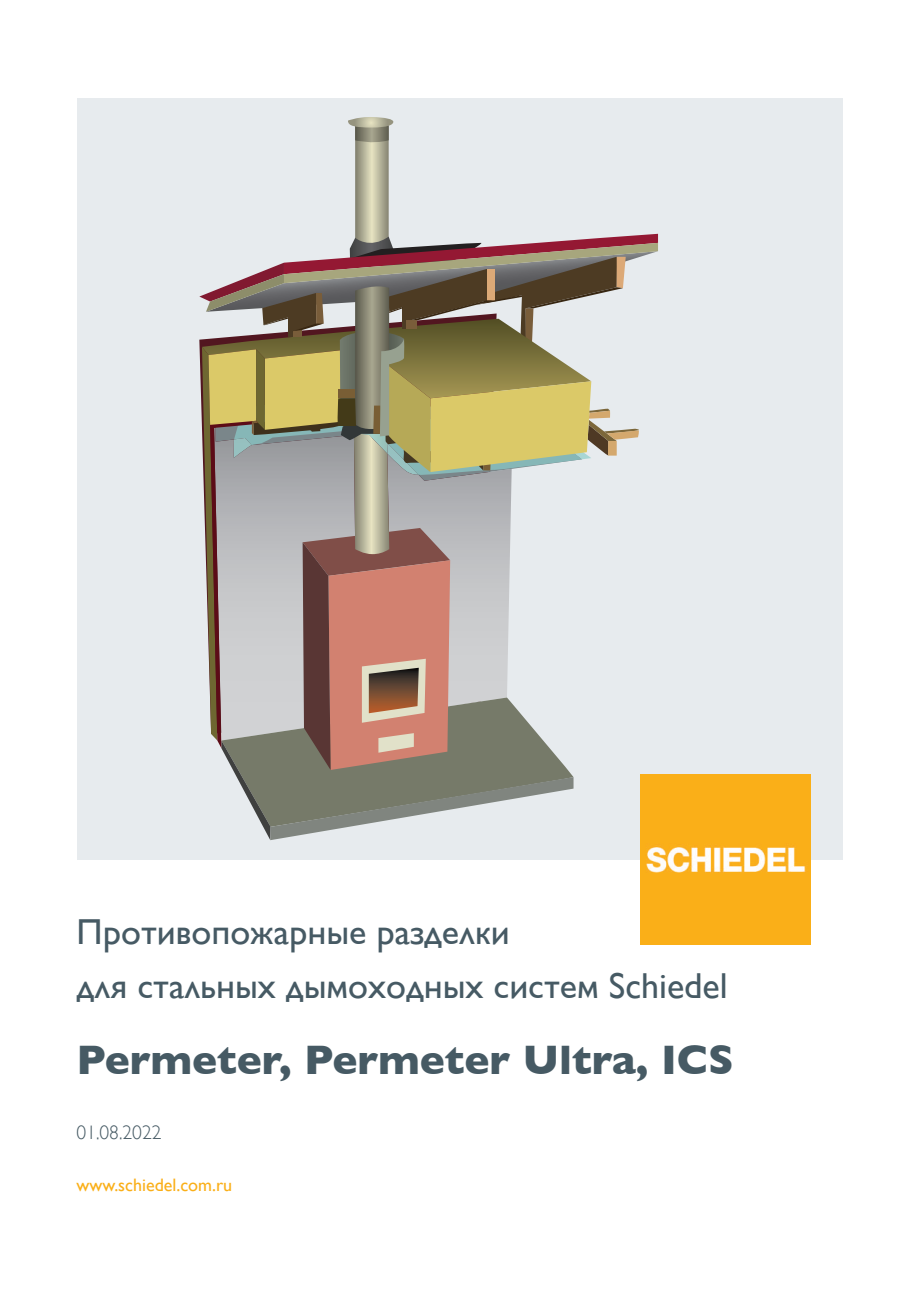
<style>
.page{position:relative;width:919px;height:1289px;background:#fff}
.page>*{position:absolute;margin:0;border:0;box-sizing:border-box;transform-origin:0 0}
.t1{font:700 42px "Gill Sans";color:#465a64}
.t2{font:36px/54px "Gill Sans";color:#465a64}
.t3{font:300 19.5px "Gill Sans";color:#465a64}
.t4{font:18px "Gill Sans";color:#faaf18}
</style>
<div class="page">
<div style="left:77px;top:98px;width:765px;height:761px;background:#e7ebee"></div>
<img style="left:640px;top:774px;width:170px;height:170px">
<svg style="left:199px;top:117px;width:459px;height:723px"></svg>
<p class="t2" style="left:77px;top:904px;width:652px">Противопожарные разделки<br>для стальных дымоходных систем Schiedel</p>
<p class="t1" style="left:77px;top:1034px;width:658px">Permeter, Permeter Ultra, ICS</p>
<p class="t3" style="left:77px;top:1121px;width:86px">01.08.2022</p>
<p class="t4" style="left:77px;top:1174px;width:157px">www.schiedel.com.ru</p>
</div>
